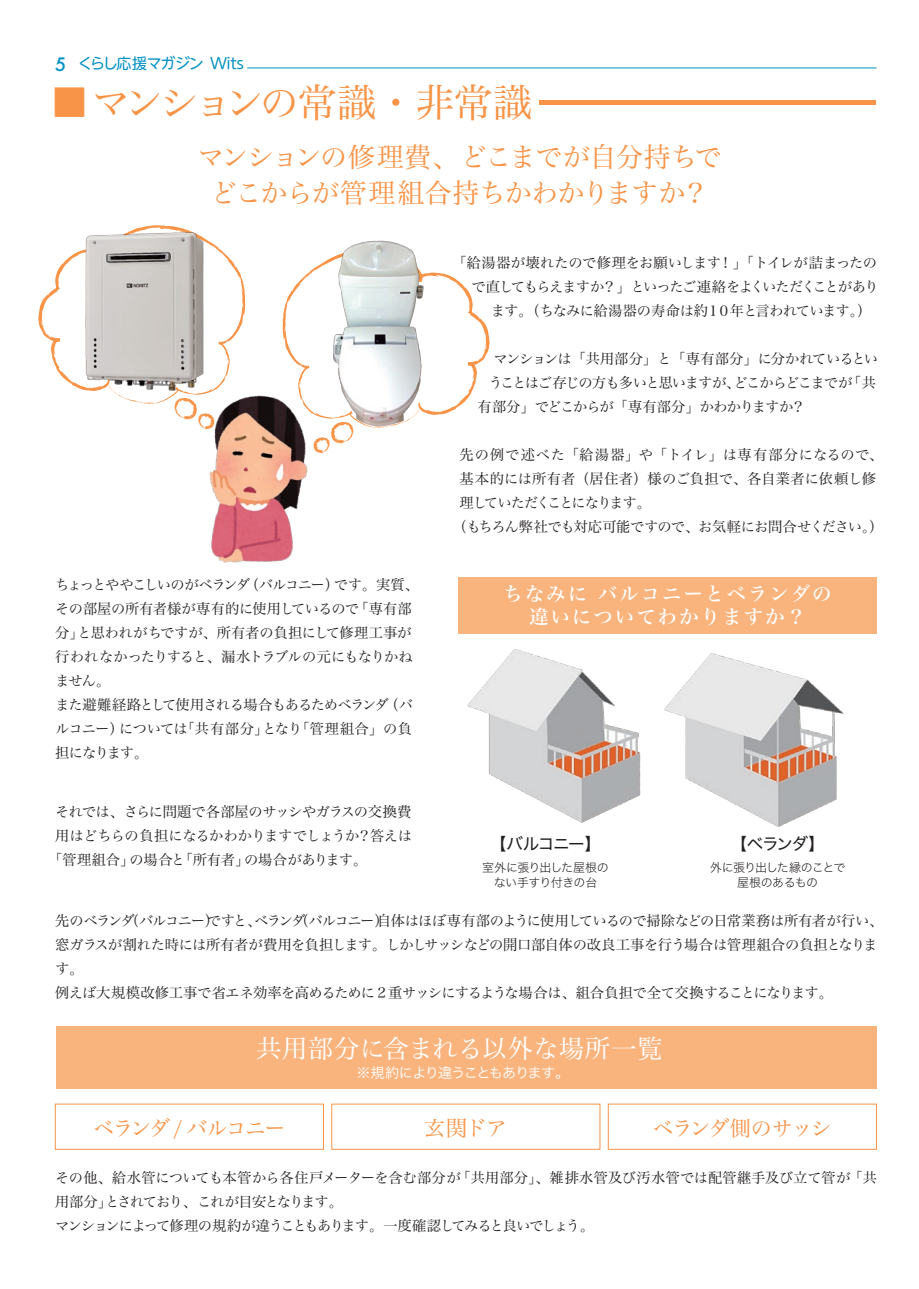
<style>
.page{position:relative;width:919px;height:1289px;background:#fff}
.page>*{position:absolute;margin:0;border:0;box-sizing:border-box;transform-origin:0 0}
.t1{font:39px "Hira Min Std N W3";letter-spacing:-.085em;color:#f79447}
.t2{font:27px/36.2px "Hira Min Std N W3";letter-spacing:-.035em;color:#f79447;text-align:center}
.t3{font:25.5px "Hira Min Std N W3";letter-spacing:.005em;color:#fff}
.t4{font:21px "Hira Min Std N W3";letter-spacing:-.08em;color:#f79447}
.t5{font:19.5px/22.5px "Hira Min Std N W5";letter-spacing:.1em;color:#fff;text-align:center}
.t6{font:16.5px "Hira Kaku Pro N W4";letter-spacing:-.08em;color:#231f20}
.t7{font:15px "UD Shin M Go Pro";letter-spacing:-.04em;color:#0090c4}
.t8{font:14.25px/24px "Hira Min Std N W3";letter-spacing:-.04em;color:#231f20}
.t9{font:14.25px "Hira Min Std N W3";letter-spacing:-.01em;color:#231f20}
.t10{font:14.25px "Hira Min Std N W3";letter-spacing:-.08em;color:#231f20}
.t11{font:14.25px "Hira Min Std N W3";letter-spacing:-.07em;color:#231f20}
.t12{font:14.25px "Hira Min Std N W3";letter-spacing:.055em;color:#231f20}
.t13{font:14.25px "Hira Min Std N W3";letter-spacing:.005em;color:#231f20}
.t14{font:14.25px "Hira Min Std N W3";letter-spacing:-.06em;color:#231f20}
.t15{font:14.25px "Hira Min Std N W3";letter-spacing:-.015em;color:#231f20}
.t16{font:14.25px "Hira Kaku Pro N W3";letter-spacing:-.075em;color:#fff}
.t17{font:14.25px "Hira Min Std N W3";letter-spacing:-.12em;color:#231f20}
.t18{font:12px/15px "Hira Kaku Pro N W2";letter-spacing:-.055em;color:#231f20;text-align:center}
.s1{font-family:"Futura";font-weight:500;font-size:18px}
</style>
<div class="page">
<div style="left:56px;top:1025px;width:820px;height:63px;background:#f9b47e"></div>
<img style="left:467px;top:649px;width:377px;height:178px">
<hr style="left:539px;top:100px;width:337px;height:4px;background:#f79447">
<hr style="left:247px;top:68px;width:629px;height:1px;background:#0090c4">
<svg style="left:38px;top:249px;width:207px;height:154px"></svg>
<img style="left:65px;top:225px;width:155px;height:166px">
<img style="left:142px;top:371px;width:166px;height:192px">
<svg style="left:282px;top:261px;width:208px;height:192px"></svg>
<img style="left:325px;top:240px;width:106px;height:187px">
<div style="left:458px;top:578px;width:418px;height:56px;background:#f9b47e"></div>
<p class="t7" style="left:55px;top:51px;width:190px"><span class="s1">5</span> くらし応援マガジン Wits</p>
<h1 class="t1" style="left:50px;top:75px;width:484px">■マンションの常識・非常識</h1>
<h2 class="t2" style="left:198px;top:138px;width:525px">マンションの修理費、どこまでが自分持ちでどこからが管理組合持ちかわかりますか？</h2>
<p class="t8" style="left:55px;top:572px;width:365px">ちょっとややこしいのがベランダ（バルコニー）です。実質、その部屋の所有者様が専有的に使用しているので「専有部分」と思われがちですが、所有者の負担にして修理工事が行われなかったりすると、漏水トラブルの元にもなりかねません。<br>また避難経路として使用される場合もあるためベランダ（バルコニー）については「共有部分」となり「管理組合」の負担になります。</p>
<p class="t8" style="left:55px;top:799px;width:357px">それでは、さらに問題で各部屋のサッシやガラスの交換費</p>
<p class="t8" style="left:55px;top:823px;width:358px">用はどちらの負担になるかわかりますでしょうか？答えは</p>
<p class="t15" style="left:48px;top:849px;width:321px">「管理組合」の場合と「所有者」の場合があります。</p>
<p class="t9" style="left:452px;top:253px;width:426px">「給湯器が壊れたので修理をお願いします！」「トイレが詰まったの</p>
<p class="t10" style="left:471px;top:277px;width:408px">で直してもらえますか？」といったご連絡をよくいただくことがあり</p>
<p class="t8" style="left:491px;top:298px;width:382px">ます。（ちなみに給湯器の寿命は約１０年と言われています。）</p>
<p class="t8" style="left:493px;top:346px;width:386px">マンションは「共用部分」と「専有部分」に分かれているとい</p>
<p class="t11" style="left:488px;top:373px;width:389px">うことはご存じの方も多いと思いますが、どこからどこまでが「共</p>
<p class="t14" style="left:477px;top:397px;width:329px">有部分」でどこからが「専有部分」かわかりますか？</p>
<p class="t12" style="left:459px;top:445px;width:425px">先の例で述べた「給湯器」や「トイレ」は専有部分になるので、</p>
<p class="t13" style="left:459px;top:469px;width:418px">基本的には所有者（居住者）様のご負担で、各自業者に依頼し修</p>
<p class="t17" style="left:459px;top:493px;width:193px">理していただくことになります。</p>
<p class="t8" style="left:452px;top:514px;width:432px">（もちろん弊社でも対応可能ですので、お気軽にお問合せください。）</p>
<h3 class="t5" style="left:503px;top:582px;width:330px">ちなみに バルコニーとベランダの違いについてわかりますか？</h3>
<p class="t6" style="left:490px;top:828px;width:113px">【バルコニー】</p>
<p class="t18" style="left:482px;top:858px;width:128px">室外に張り出した屋根のない手すり付きの台</p>
<p class="t6" style="left:730px;top:828px;width:96px">【ベランダ】</p>
<p class="t18" style="left:709px;top:858px;width:137px">外に張り出した縁のことで屋根のあるもの</p>
<p class="t8" style="left:55px;top:908px;width:829px">先のベランダ（バルコニー）ですと、ベランダ（バルコニー）自体はほぼ専有部のように使用しているので掃除などの日常業務は所有者が行い、窓ガラスが割れた時には所有者が費用を負担します。しかしサッシなどの開口部自体の改良工事を行う場合は管理組合の負担となります。<br>例えば大規模改修工事で省エネ効率を高めるために 2 重サッシにするような場合は、組合負担で全て交換することになります。</p>
<h3 class="t3" style="left:256px;top:1030px;width:408px">共用部分に含まれる以外な場所一覧</h3>
<p class="t16" style="left:356px;top:1060px;width:214px">※規約により違うこともあります。</p>
<h3 class="t4" style="left:93px;top:1113px;width:194px">ベランダ / バルコニー</h3>
<h3 class="t4" style="left:424px;top:1113px;width:84px">玄関ドア</h3>
<h3 class="t4" style="left:652px;top:1113px;width:181px">ベランダ側のサッシ</h3>
<p class="t8" style="left:55px;top:1164px;width:823px">その他、給水管についても本管から各住戸メーターを含む部分が「共用部分」、雑排水管及び汚水管では配管継手及び立て管が「共用部分」とされており、これが目安となります。<br>マンションによって修理の規約が違うこともあります。一度確認してみると良いでしょう。</p>
</div>
